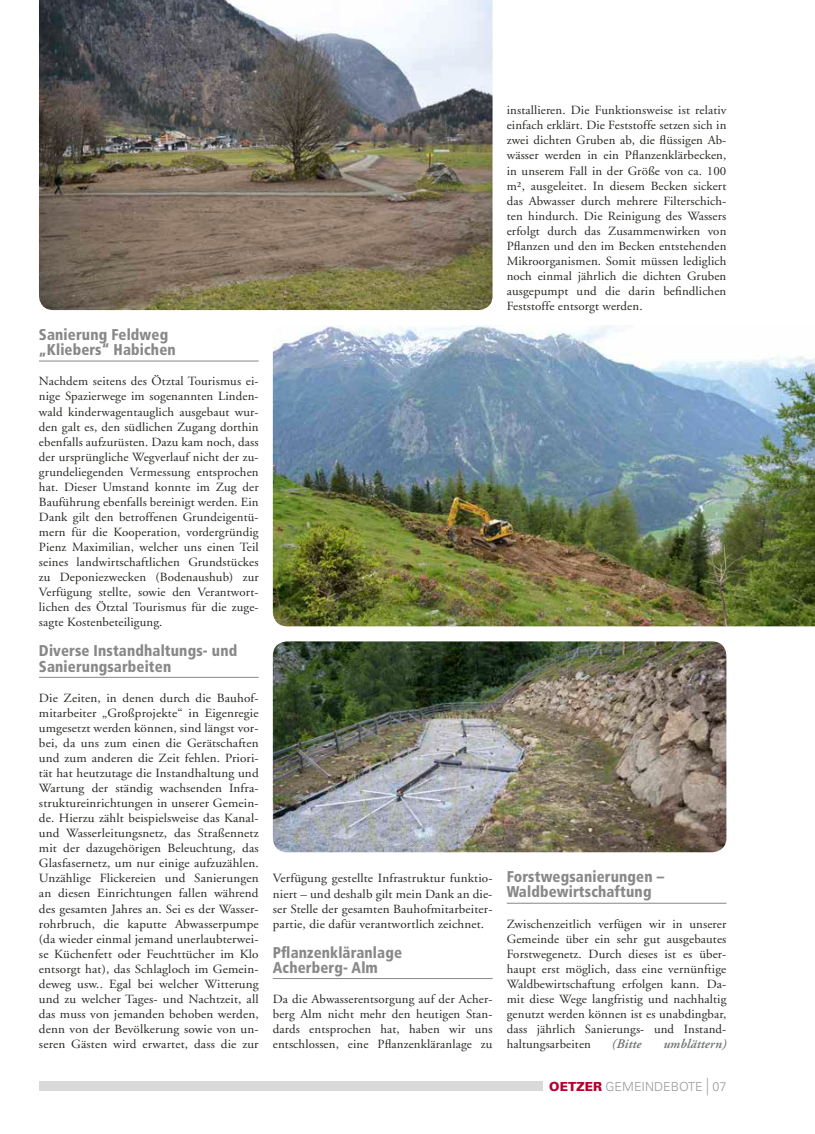
<style>
.page{position:relative;width:815px;height:1134px;background:#fff}
.page>*{position:absolute;margin:0;border:0;box-sizing:border-box;transform-origin:0 0}
.t1{font:900 condensed 15.62px/15px "Frutiger LT";letter-spacing:.01em;color:#878887;scale:.95 1}
.t2{font:italic 600 13.12px "Adobe Garamond LT";letter-spacing:.01em;color:#6e7070}
.t3{font:12.5px/15px "Adobe Garamond LT";letter-spacing:.01em;color:#272824;text-align:justify}
.t4{font:12.5px/15px "Adobe Garamond LT";letter-spacing:.01em;color:#272824;text-align:justify;scale:1.05 1}
.t5{font:300 12.5px "Univers LT";color:#979998}
.s1{font-weight:900;color:#b20030}
.s2{font-size:17.5px}
</style>
<div class="page">
<img style="left:273px;top:641px;width:453px;height:211px">
<hr style="left:39px;top:361px;width:220px;height:1px;background:#878887">
<div style="left:39px;top:1081px;width:503px;height:10px;background:#d9d9d9"></div>
<img style="left:39px;top:0;width:454px;height:310px">
<img style="left:273px;top:325px;width:542px;height:301px">
<hr style="left:39px;top:677px;width:220px;height:1px;background:#878887">
<hr style="left:273px;top:978px;width:220px;height:1px;background:#878887">
<hr style="left:507px;top:903px;width:219px;height:1px;background:#878887">
<p class="t1" style="left:39px;top:327px;width:145px">Sanierung Feldweg „Kliebers“ Habichen</p>
<p class="t3" style="left:39px;top:374px;width:221px">Nachdem seitens des Ötztal Tourismus ei&shy;nige Spazierwege im sogenannten Linden&shy;wald kinderwagentauglich ausgebaut wur&shy;den galt es, den südlichen Zugang dorthin ebenfalls aufzurüsten. Dazu kam noch, dass der ursprüngliche Wegverlauf nicht der zu&shy;grundeliegenden Vermessung entsprochen hat. Dieser Umstand konnte im Zug der Bauführung ebenfalls bereinigt werden. Ein Dank gilt den betroffenen Grundeigentü&shy;mern für die Kooperation, vordergründig Pienz Maximilian, welcher uns einen Teil seines landwirtschaftlichen Grundstückes zu Deponiezwecken (Bodenaushub) zur Verfügung stellte, sowie den Verantwort&shy;lichen des Ötztal Tourismus für die zuge&shy;sagte Kostenbeteiligung.</p>
<p class="t1" style="left:39px;top:643px;width:210px">Diverse Instandhaltungs- und<br>Sanierungsarbeiten</p>
<p class="t4" style="left:39px;top:690px;width:211px">Die Zeiten, in denen durch die Bauhof&shy;mitarbeiter „Großprojekte“ in Eigenregie umgesetzt werden können, sind längst vor&shy;bei, da uns zum einen die Gerätschaften und zum anderen die Zeit fehlen. Priori&shy;tät hat heutzutage die Instandhaltung und Wartung der ständig wachsenden Infra&shy;struktureinrichtungen in unserer Gemein&shy;de. Hierzu zählt beispielsweise das Kanal&shy;und Wasserleitungsnetz, das Straßennetz mit der dazugehörigen Beleuchtung, das Glasfasernetz, um nur einige aufzuzählen.<br>Unzählige Flickereien und Sanierungen an diesen Einrichtungen fallen während des gesamten Jahres an. Sei es der Wasser&shy;rohrbruch, die kaputte Abwasserpumpe (da wieder einmal jemand unerlaubterwei&shy;se Küchenfett oder Feuchttücher im Klo entsorgt hat), das Schlagloch im Gemein&shy;deweg usw.. Egal bei welcher Witterung und zu welcher Tages- und Nachtzeit, all das muss von jemanden behoben werden, denn von der Bevölkerung sowie von un&shy;seren Gästen wird erwartet, dass die zur</p>
<p class="t4" style="left:273px;top:871px;width:211px">Verfügung gestellte Infrastruktur funktio&shy;niert – und deshalb gilt mein Dank an die&shy;ser Stelle der gesamten Bauhofmitarbeiter&shy;partie, die dafür verantwortlich zeichnet.</p>
<p class="t1" style="left:273px;top:945px;width:137px">Pflanzenkläranlage<br>Acherberg- Alm</p>
<p class="t3" style="left:273px;top:991px;width:221px">Da die Abwasserentsorgung auf der Acher&shy;berg Alm nicht mehr den heutigen Stan&shy;dards entsprochen hat, haben wir uns entschlossen, eine Pflanzenkläranlage zu</p>
<p class="t3" style="left:507px;top:103px;width:221px">installieren. Die Funktionsweise ist relativ einfach erklärt. Die Feststoffe setzen sich in zwei dichten Gruben ab, die flüssigen Ab&shy;wässer werden in ein Pflanzenklärbecken, in unserem Fall in der Größe von ca. 100 m², ausgeleitet. In diesem Becken sickert das Abwasser durch mehrere Filterschich&shy;ten hindurch. Die Reinigung des Wassers erfolgt durch das Zusammenwirken von Pflanzen und den im Becken entstehenden Mikroorganismen. Somit müssen lediglich noch einmal jährlich die dichten Gruben ausgepumpt und die darin befindlichen Feststoffe entsorgt werden.</p>
<p class="t1" style="left:507px;top:869px;width:167px">Forstwegsanierungen –<br>Waldbewirtschaftung</p>
<p class="t3" style="left:507px;top:916px;width:221px">Zwischenzeitlich verfügen wir in unserer Gemeinde über ein sehr gut ausgebautes Forstwegenetz. Durch dieses ist es über&shy;haupt erst möglich, dass eine vernünftige Waldbewirtschaftung erfolgen kann. Da&shy;mit diese Wege langfristig und nachhaltig genutzt werden können ist es unabdingbar, dass jährlich Sanierungs- und Instand&shy;haltungsarbeiten</p>
<p class="t2" style="left:612px;top:1036px;width:31px">(Bitte</p>
<p class="t2" style="left:663px;top:1036px;width:65px">umblättern)</p>
<p class="t5" style="left:549px;top:1079px;width:179px"><span class="s1">OETZER</span> GEMEINDEBOTE <span class="s2">|</span> 07</p>
</div>
